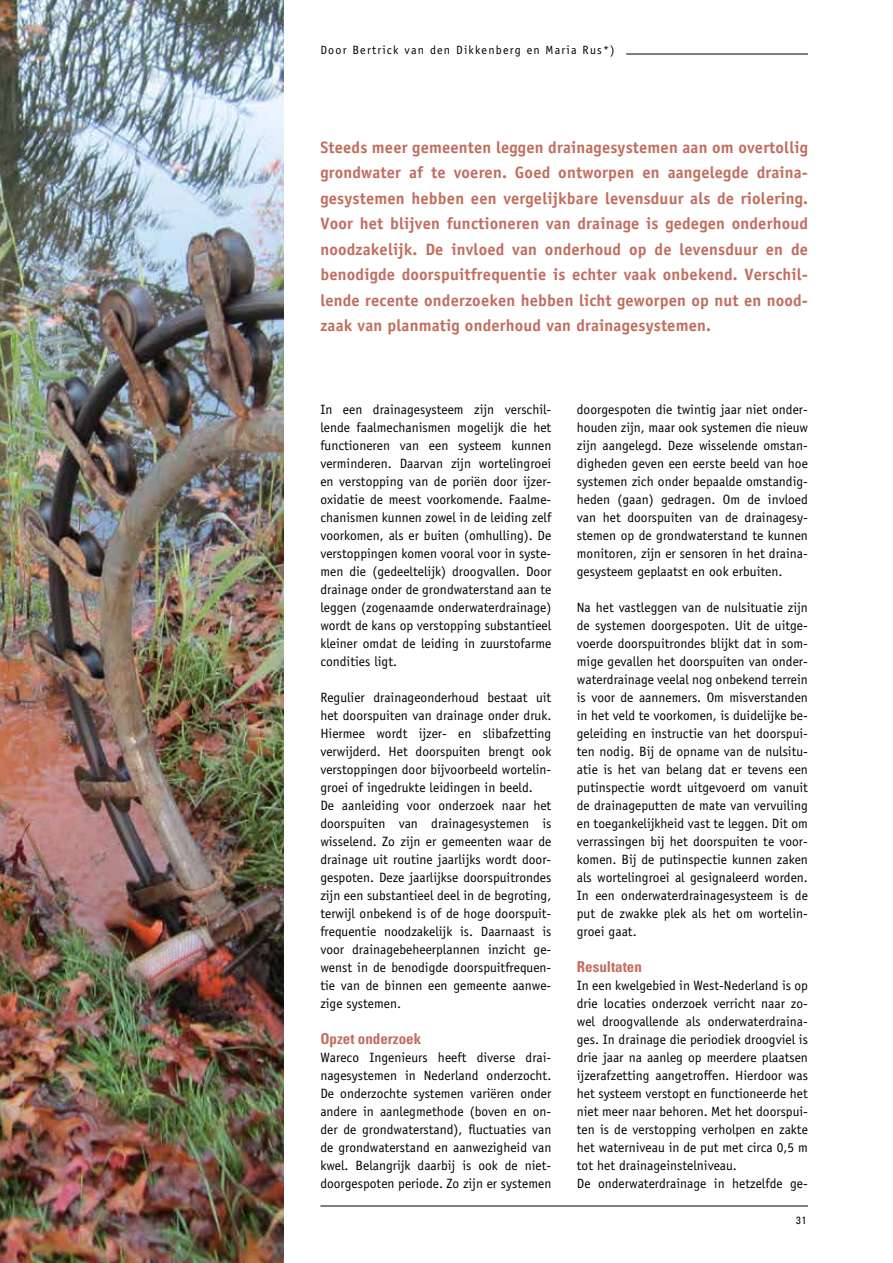
<style>
.page{position:relative;width:893px;height:1263px;background:#fff}
.page>*{position:absolute;margin:0;border:0;box-sizing:border-box;transform-origin:0 0}
.t1{font:700 16.5px/25.5px "Officina Sans Std";letter-spacing:.01em;color:#c16e5f;text-align:justify}
.t2{font:700 condensed 15px "Univers LT Std";color:#c16e5f}
.t3{font:13.5px/18px "Officina Sans Std";color:#000;text-align:justify}
.t4{font:12px "Officina Sans Std";letter-spacing:.1em;color:#000}
.t5{font:condensed 10.5px "Univers LT Std";color:#000}
</style>
<div class="page">
<hr style="left:320px;top:1206px;width:488px;height:1px;background:#000">
<hr style="left:626px;top:54px;width:182px;height:1px;background:#000">
<img style="left:0;top:0;width:284px;height:1263px">
<p class="t4" style="left:320px;top:43px;width:296px">Door Bertrick van den Dikkenberg en Maria Rus*)</p>
<p class="t1" style="left:320px;top:134px;width:489px">Steeds meer gemeenten leggen drainagesystemen aan om overtollig grondwater af te voeren. Goed ontworpen en aangelegde draina&shy;gesystemen hebben een vergelijkbare levensduur als de riolering.<br>Voor het blijven functioneren van drainage is gedegen onderhoud noodzakelijk. De invloed van onderhoud op de levensduur en de benodigde doorspuitfrequentie is echter vaak onbekend. Verschil&shy;lende recente onderzoeken hebben licht geworpen op nut en nood&shy;zaak van planmatig onderhoud van drainagesystemen.</p>
<p class="t3" style="left:320px;top:400px;width:233px">In een drainagesysteem zijn verschil&shy;lende faalmechanismen mogelijk die het functioneren van een systeem kunnen verminderen. Daarvan zijn wortelingroei en verstopping van de poriën door ijzer&shy;oxidatie de meest voorkomende. Faalme&shy;chanismen kunnen zowel in de leiding zelf voorkomen, als er buiten (omhulling). De verstoppingen komen vooral voor in syste&shy;men die (gedeeltelijk) droogvallen. Door drainage onder de grondwaterstand aan te leggen (zogenaamde onderwaterdrainage) wordt de kans op verstopping substantieel kleiner omdat de leiding in zuurstofarme condities ligt.</p>
<p class="t3" style="left:320px;top:688px;width:233px;text-align:left">Regulier drainageonderhoud bestaat uit het doorspuiten van drainage onder druk.<br>Hiermee wordt ijzer- en slibafzetting verwijderd. Het doorspuiten brengt ook verstoppingen door bijvoorbeeld wortelin&shy;groei of ingedrukte leidingen in beeld.<br>De aanleiding voor onderzoek naar het doorspuiten van drainagesystemen is wisselend. Zo zijn er gemeenten waar de drainage uit routine jaarlijks wordt door&shy;gespoten. Deze jaarlijkse doorspuitrondes zijn een substantieel deel in de begroting, terwijl onbekend is of de hoge doorspuit&shy;frequentie noodzakelijk is. Daarnaast is voor drainagebeheerplannen inzicht ge&shy;wenst in de benodigde doorspuitfrequen&shy;tie van de binnen een gemeente aanwe&shy;zige systemen.</p>
<p class="t2" style="left:320px;top:1029px;width:102px">Opzet onderzoek</p>
<p class="t3" style="left:320px;top:1048px;width:233px">Wareco Ingenieurs heeft diverse drai&shy;nagesystemen in Nederland onderzocht.<br>De onderzochte systemen variëren onder andere in aanlegmethode (boven en on&shy;der de grondwaterstand), fluctuaties van de grondwaterstand en aanwezigheid van kwel. Belangrijk daarbij is ook de niet&shy;doorgespoten periode. Zo zijn er systemen</p>
<p class="t3" style="left:577px;top:400px;width:233px">doorgespoten die twintig jaar niet onder&shy;houden zijn, maar ook systemen die nieuw zijn aangelegd. Deze wisselende omstan&shy;digheden geven een eerste beeld van hoe systemen zich onder bepaalde omstandig&shy;heden (gaan) gedragen. Om de invloed van het doorspuiten van de drainagesy&shy;stemen op de grondwaterstand te kunnen monitoren, zijn er sensoren ín het draina&shy;gesysteem geplaatst en ook erbuiten.</p>
<p class="t3" style="left:577px;top:598px;width:233px">Na het vastleggen van de nulsituatie zijn de systemen doorgespoten. Uit de uitge&shy;voerde doorspuitrondes blijkt dat in som&shy;mige gevallen het doorspuiten van onder&shy;waterdrainage veelal nog onbekend terrein is voor de aannemers. Om misverstanden in het veld te voorkomen, is duidelijke be&shy;geleiding en instructie van het doorspui&shy;ten nodig. Bij de opname van de nulsitu&shy;atie is het van belang dat er tevens een putinspectie wordt uitgevoerd om vanuit de drainageputten de mate van vervuiling en toegankelijkheid vast te leggen. Dit om verrassingen bij het doorspuiten te voor&shy;komen. Bij de putinspectie kunnen zaken als wortelingroei al gesignaleerd worden.<br>In een onderwaterdrainagesysteem is de put de zwakke plek als het om wortelin&shy;groei gaat.</p>
<p class="t2" style="left:577px;top:957px;width:67px">Resultaten</p>
<p class="t3" style="left:577px;top:976px;width:233px;text-align:left">In een kwelgebied in West-Nederland is op drie locaties onderzoek verricht naar zo&shy;wel droogvallende als onderwaterdraina&shy;ges. In drainage die periodiek droogviel is drie jaar na aanleg op meerdere plaatsen ijzerafzetting aangetroffen. Hierdoor was het systeem verstopt en functioneerde het niet meer naar behoren. Met het doorspui&shy;ten is de verstopping verholpen en zakte het waterniveau in de put met circa 0,5 m tot het drainageinstelniveau.<br>De onderwaterdrainage in hetzelfde ge-</p>
<p class="t5" style="left:796px;top:1214px;width:12px">31</p>
</div>
